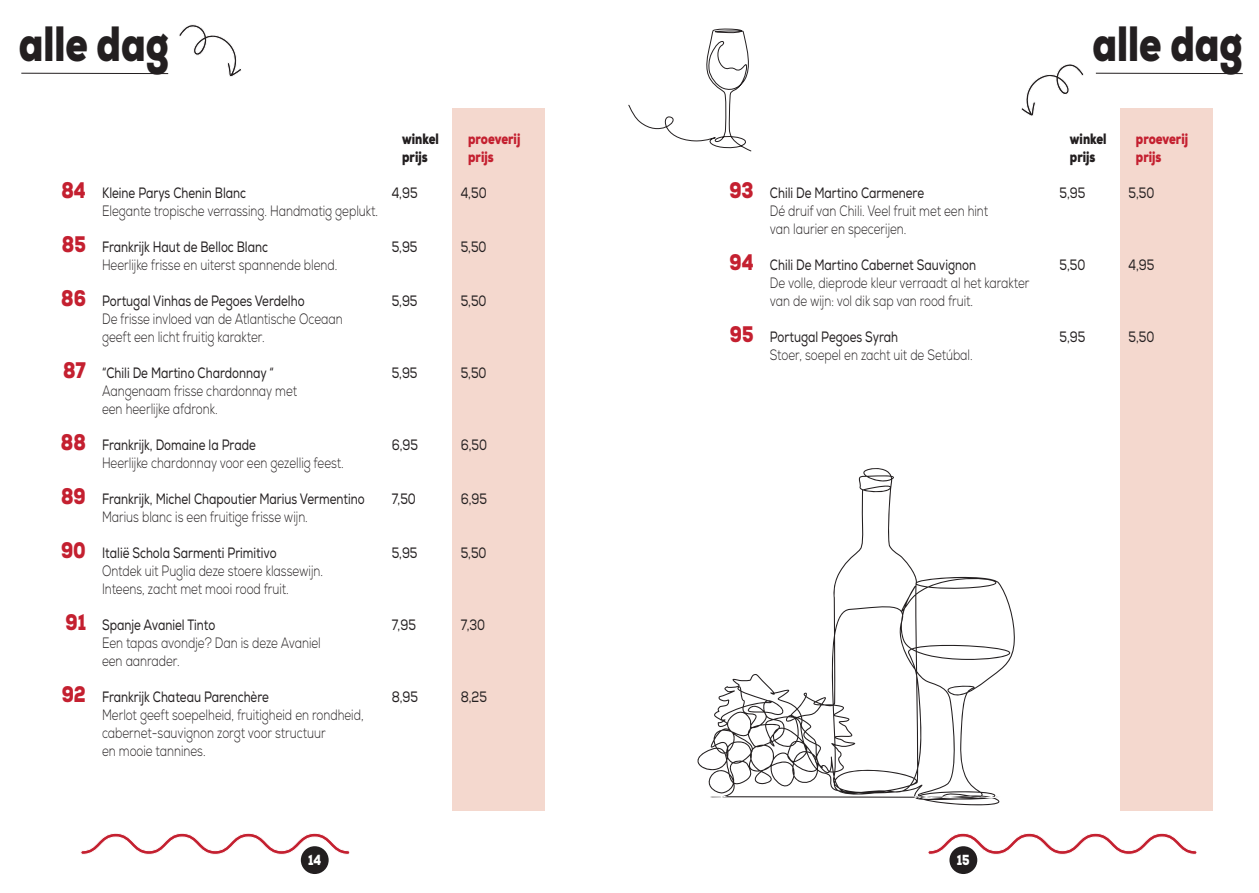
<style>
.page{position:relative;width:1259px;height:893px;background:#fff}
.page>*{position:absolute;margin:0;border:0;box-sizing:border-box;transform-origin:0 0}
.t1{font:900 49.35px "Nexa";color:#231f20;scale:.77 1}
.t2{font:900 22.5px "Nexa";color:#c42030;scale:.77 1}
.Body{font:300 15px/18px "Nexa";color:#231f20;scale:.77 1}
.Wijn_naam{font:15px "Nexa";color:#231f20;scale:.77 1}
.Body-2{font:900 15px "Nexa";color:#c42030;scale:.77 1}
.Body-3{font:900 15px "Nexa";color:#231f20;scale:.77 1}
.t3{font:900 14.7px "Nexa";color:#fff;scale:.77 1}
</style>
<div class="page">
<div style="left:452px;top:108px;width:92px;height:702px;background:#f4d8ce"></div>
<div style="left:1120px;top:108px;width:92px;height:702px;background:#f4d8ce"></div>
<hr style="left:1096px;top:73px;width:146px;height:1px;background:#231f20">
<hr style="left:21px;top:73px;width:147px;height:1px;background:#231f20">
<svg style="left:928px;top:833px;width:269px;height:22px"></svg>
<svg style="left:80px;top:833px;width:270px;height:22px"></svg>
<div style="left:301px;top:846px;width:28px;height:28px;background:#231f20;border-radius:50%"></div>
<div style="left:949px;top:846px;width:28px;height:28px;background:#231f20;border-radius:50%"></div>
<svg style="left:179px;top:24px;width:62px;height:53px"></svg>
<svg style="left:1021px;top:64px;width:63px;height:52px"></svg>
<svg style="left:628px;top:29px;width:124px;height:123px"></svg>
<svg style="left:697px;top:468px;width:318px;height:337px"></svg>
<p class="t1" style="left:19px;top:12px;width:197px">alle dag</p>
<p class="t1" style="left:1092px;top:12px;width:197px">alle dag</p>
<p class="t2" style="left:61px;top:176px;width:33px">84</p>
<p class="t2" style="left:62px;top:230px;width:33px">85</p>
<p class="t2" style="left:61px;top:284px;width:34px">86</p>
<p class="t2" style="left:63px;top:356px;width:31px">87</p>
<p class="t2" style="left:61px;top:428px;width:34px">88</p>
<p class="t2" style="left:61px;top:482px;width:34px">89</p>
<p class="t2" style="left:61px;top:536px;width:34px">90</p>
<p class="t2" style="left:65px;top:608px;width:28px">91</p>
<p class="t2" style="left:62px;top:680px;width:33px">92</p>
<p class="Body-3" style="left:402px;top:129px;width:49px">winkel</p>
<p class="Body-2" style="left:468px;top:129px;width:69px">proeverij</p>
<p class="Body-3" style="left:402px;top:147px;width:35px">prijs</p>
<p class="Body-2" style="left:468px;top:147px;width:35px">prijs</p>
<p class="Wijn_naam" style="left:102px;top:184px;width:189px">Kleine Parys Chenin Blanc</p>
<p class="Wijn_naam" style="left:392px;top:184px;width:35px">4,95</p>
<p class="Wijn_naam" style="left:461px;top:184px;width:35px">4,50</p>
<p class="Body" style="left:102px;top:202px;width:360px">Elegante tropische verrassing. Handmatig geplukt.</p>
<p class="Wijn_naam" style="left:102px;top:238px;width:217px">Frankrijk Haut de Belloc Blanc</p>
<p class="Wijn_naam" style="left:392px;top:238px;width:35px">5,95</p>
<p class="Wijn_naam" style="left:461px;top:238px;width:35px">5,50</p>
<p class="Body" style="left:102px;top:256px;width:307px">Heerlijke frisse en uiterst spannende blend.</p>
<p class="Wijn_naam" style="left:102px;top:292px;width:264px">Portugal Vinhas de Pegoes Verdelho</p>
<p class="Wijn_naam" style="left:392px;top:292px;width:35px">5,95</p>
<p class="Wijn_naam" style="left:461px;top:292px;width:35px">5,50</p>
<p class="Body" style="left:102px;top:310px;width:314px">De frisse invloed van de Atlantische Oceaan geeft een licht fruitig karakter.</p>
<p class="Wijn_naam" style="left:102px;top:364px;width:225px">“Chili De Martino Chardonnay “</p>
<p class="Wijn_naam" style="left:392px;top:364px;width:35px">5,95</p>
<p class="Wijn_naam" style="left:461px;top:364px;width:35px">5,50</p>
<p class="Body" style="left:102px;top:382px;width:255px">Aangenaam frisse chardonnay met een heerlijke afdronk.</p>
<p class="Wijn_naam" style="left:102px;top:436px;width:201px">Frankrijk, Domaine la Prade</p>
<p class="Wijn_naam" style="left:392px;top:436px;width:36px">6,95</p>
<p class="Wijn_naam" style="left:461px;top:436px;width:36px">6,50</p>
<p class="Body" style="left:102px;top:454px;width:315px">Heerlijke chardonnay voor een gezellig feest.</p>
<p class="Wijn_naam" style="left:102px;top:490px;width:342px">Frankrijk, Michel Chapoutier Marius Vermentino</p>
<p class="Wijn_naam" style="left:392px;top:490px;width:33px">7,50</p>
<p class="Wijn_naam" style="left:461px;top:490px;width:36px">6,95</p>
<p class="Body" style="left:102px;top:508px;width:269px">Marius blanc is een fruitige frisse wijn.</p>
<p class="Wijn_naam" style="left:102px;top:544px;width:228px">Italië Schola Sarmenti Primitivo</p>
<p class="Wijn_naam" style="left:392px;top:544px;width:35px">5,95</p>
<p class="Wijn_naam" style="left:461px;top:544px;width:35px">5,50</p>
<p class="Body" style="left:102px;top:562px;width:288px">Ontdek uit Puglia deze stoere klassewijn.<br>Inteens, zacht met mooi rood fruit.</p>
<p class="Wijn_naam" style="left:102px;top:616px;width:149px">Spanje Avaniel Tinto</p>
<p class="Wijn_naam" style="left:392px;top:616px;width:33px">7,95</p>
<p class="Wijn_naam" style="left:461px;top:616px;width:33px">7,30</p>
<p class="Body" style="left:102px;top:634px;width:286px">Een tapas avondje? Dan is deze Avaniel een aanrader.</p>
<p class="Wijn_naam" style="left:102px;top:688px;width:218px">Frankrijk Chateau Parenchère</p>
<p class="Wijn_naam" style="left:392px;top:688px;width:36px">8,95</p>
<p class="Wijn_naam" style="left:461px;top:688px;width:36px">8,25</p>
<p class="Body" style="left:102px;top:706px;width:341px">Merlot geeft soepelheid, fruitigheid en rondheid, cabernet-sauvignon zorgt voor structuur<br>en mooie tannines.</p>
<p class="t2" style="left:729px;top:176px;width:33px">93</p>
<p class="t2" style="left:729px;top:248px;width:33px">94</p>
<p class="t2" style="left:730px;top:320px;width:32px">95</p>
<p class="Body-3" style="left:1070px;top:129px;width:49px">winkel</p>
<p class="Body-2" style="left:1136px;top:129px;width:69px">proeverij</p>
<p class="Body-3" style="left:1070px;top:147px;width:35px">prijs</p>
<p class="Body-2" style="left:1136px;top:147px;width:35px">prijs</p>
<p class="Wijn_naam" style="left:770px;top:184px;width:202px">Chili De Martino Carmenere</p>
<p class="Wijn_naam" style="left:1059px;top:184px;width:35px">5,95</p>
<p class="Wijn_naam" style="left:1128px;top:184px;width:35px">5,50</p>
<p class="Body" style="left:770px;top:202px;width:285px">Dé druif van Chili. Veel fruit met een hint van laurier en specerijen.</p>
<p class="Wijn_naam" style="left:770px;top:256px;width:269px">Chili De Martino Cabernet Sauvignon</p>
<p class="Wijn_naam" style="left:1059px;top:256px;width:35px">5,50</p>
<p class="Wijn_naam" style="left:1128px;top:256px;width:35px">4,95</p>
<p class="Body" style="left:770px;top:274px;width:339px">De volle, dieprode kleur verraadt al het karakter van de wijn: vol dik sap van rood fruit.</p>
<p class="Wijn_naam" style="left:770px;top:328px;width:168px">Portugal Pegoes Syrah</p>
<p class="Wijn_naam" style="left:1059px;top:328px;width:35px">5,95</p>
<p class="Wijn_naam" style="left:1128px;top:328px;width:35px">5,50</p>
<p class="Body" style="left:770px;top:346px;width:265px">Stoer, soepel en zacht uit de Setúbal.</p>
<p class="t3" style="left:308px;top:850px;width:19px">14</p>
<p class="t3" style="left:957px;top:850px;width:18px">15</p>
</div>
